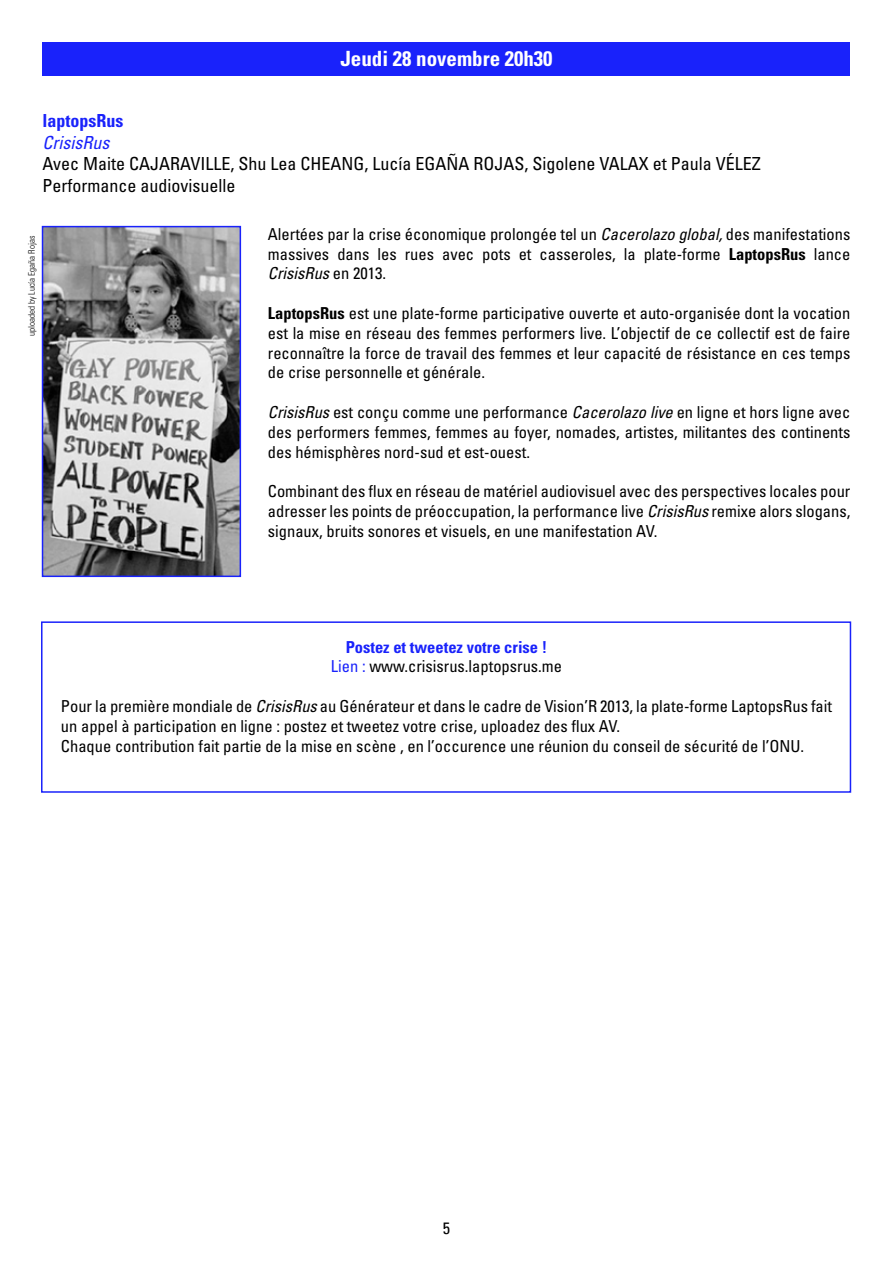
<style>
.page{position:relative;width:893px;height:1263px;background:#fff}
.page>*{position:absolute;margin:0;border:0;box-sizing:border-box;transform-origin:0 0}
.t1{font:700 condensed 21px "Univers";color:#fff}
.t2{font:condensed 18px "Univers";color:#000}
.t3{font:700 condensed 18px "Univers";color:#1922fb}
.t4{font:italic condensed 18px "Univers";color:#1922fb}
.t5{font:condensed 16.5px/19.8px "Univers";color:#000;text-align:justify}
.t6{font:300 condensed 9px "Univers";color:#000}
.s1{font-style:italic}
.s2{font-weight:700}
.s3{font-weight:700;color:#1922fb}
.s4{color:#1922fb}
</style>
<div class="page">
<div style="left:43px;top:43px;width:807px;height:33px;background:#1922fb"></div>
<img style="left:45px;top:229px;width:193px;height:345px">
<div style="left:42px;top:226px;width:199px;height:351px;border:2px solid #1922fb"></div>
<div style="left:41px;top:621px;width:810px;height:172px;border:2px solid #1922fb"></div>
<p class="t1" style="left:340px;top:45px;width:214px">Jeudi 28 novembre 20h30</p>
<p class="t3" style="left:43px;top:110px;width:82px">laptopsRus</p>
<p class="t4" style="left:43px;top:131px;width:68px">CrisisRus</p>
<p class="t2" style="left:43px;top:152px;width:108px">Avec M aite Cajara</p>
<p class="t2" style="left:190px;top:152px;width:143px">ville, Shu Lea Cheang</p>
<p class="t2" style="left:364px;top:152px;width:130px">, Lucía Egaña Rojas</p>
<p class="t2" style="left:524px;top:152px;width:86px">, Sigolene Vala</p>
<p class="t2" style="left:639px;top:152px;width:87px">x et Paula Véle</p>
<p class="t2" style="left:752px;top:152px;width:10px">z</p>
<p class="t2" style="left:43px;top:174px;width:194px">Performance audiovisuelle</p>
<p class="t6" style="left:26px;top:336px;width:102px;rotate:-90deg">uploaded by Lucía Egaña Rojas</p>
<p class="t5" style="left:268px;top:224px;width:584px">Alertées par la crise économique prolongée tel un <span class="s1">Cacerolazo global,</span> des manifestations massives dans les rues avec pots et casseroles, la plate-forme <span class="s2">LaptopsRus</span> lance <span class="s1">CrisisRus</span> en 2013.</p>
<p class="t5" style="left:268px;top:303px;width:584px"><span class="s2">LaptopsRus</span> est une plate-forme participative ouverte et auto-organisée dont la vocation est la mise en réseau des femmes performers live. L’objectif de ce collectif est de faire reconnaître la force de travail des femmes et leur capacité de résistance en ces temps de crise personnelle et générale.</p>
<p class="t5" style="left:268px;top:402px;width:584px"><span class="s1">CrisisRus</span> est conçu comme une performance <span class="s1">Cacerolazo live</span> en ligne et hors ligne avec des performers femmes, femmes au foyer, nomades, artistes, militantes des continents des hémisphères nord-sud et est-ouest.</p>
<p class="t5" style="left:268px;top:481px;width:584px">Combinant des flux en réseau de matériel audiovisuel avec des perspectives locales pour adresser les points de préoccupation, la performance live <span class="s1">CrisisRus</span> remixe alors slogans, signaux, bruits sonores et visuels, en une manifestation AV.</p>
<p class="t5" style="left:331px;top:637px;width:233px;text-align:center"><span class="s3">Postez et tweetez votre crise !<br></span><span class="s4">Lien :</span> www.crisisrus.laptopsrus.me</p>
<p class="t5" style="left:61px;top:696px;width:773px;text-align:left">Pour la première mondiale de <span class="s1">CrisisRus</span> au Générateur et dans le cadre de Vision’R 2013, la plate-forme LaptopsRus fait un appel à participation en ligne : postez et tweetez votre crise, uploadez des flux AV.<br>Chaque contribution fait partie de la mise en scène , en l’occurence une réunion du conseil de sécurité de l’ONU.</p>
<p class="t5" style="left:443px;top:1217px;width:9px">5</p>
</div>
